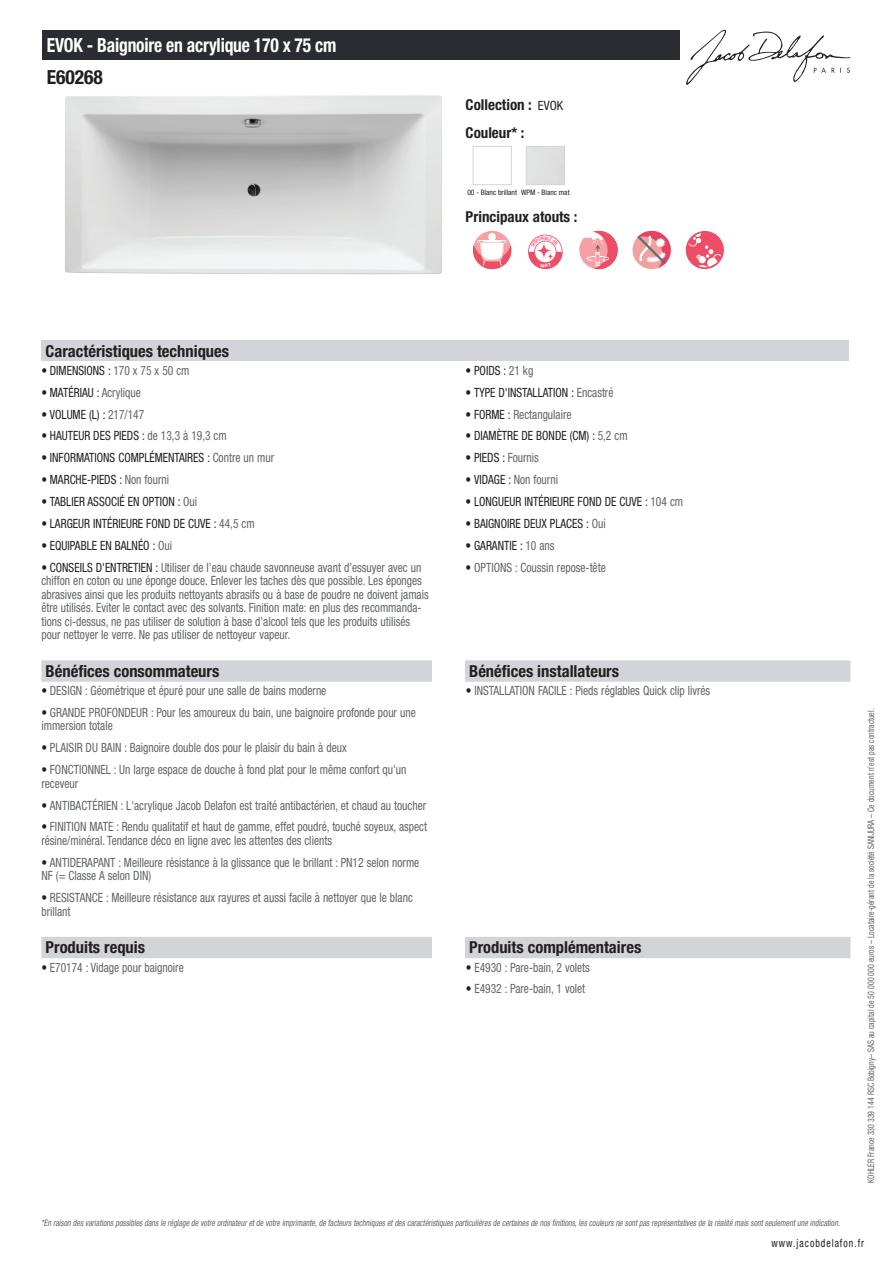
<style>
.page{position:relative;width:893px;height:1263px;background:#fff}
.page>*{position:absolute;margin:0;border:0;box-sizing:border-box;transform-origin:0 0}
.t1{font:700 condensed 19.5px "Helvetica Neue LT Std";letter-spacing:-.01em;color:#fff;scale:.9 1}
.t2{font:700 condensed 19.5px "Helvetica Neue LT Std";color:#231f20}
.t3{font:700 condensed 16.5px "Helvetica Neue LT Std";color:#231f20}
.t4{font:700 condensed 15px/27.8px "Helvetica Neue LT Std";color:#231f20}
.t5{font:condensed 12.75px/13.5px "Helvetica Neue LT Std";color:#626568;scale:.9 1}
.t6{font:condensed 12.75px "Helvetica Neue LT Std";color:#231f20;scale:.9 1}
.t7{font:condensed 11.25px "Helvetica Neue LT Std";letter-spacing:.1em;color:#231f20;scale:.87 1}
.t8{font:italic condensed 9px "Helvetica Neue LT Std";color:#626568;scale:.87 1}
.t9{font:condensed 9px "Helvetica Neue LT Std";color:#626568;scale:.87 1}
.t10{font:condensed 7.5px "Helvetica Neue LT Std";color:#231f20}
.s1{font-weight:400;font-size:12.75px}
.s2{color:#626568}
.s3{color:#231f20}
</style>
<div class="page">
<svg style="left:686px;top:30px;width:164px;height:55px"></svg>
<img style="left:65px;top:95px;width:377px;height:179px">
<div style="left:473px;top:146px;width:39px;height:39px;border:1px solid #d3d4da"></div>
<div style="left:526px;top:146px;width:39px;height:39px;border:1px solid #d3d4da"></div>
<svg style="left:473px;top:231px;width:38px;height:38px"></svg>
<div style="left:579px;top:231px;width:38px;height:38px;background:#f69fa4;border-radius:50%"></div>
<svg style="left:584px;top:231px;width:34px;height:38px"></svg>
<div style="left:632px;top:231px;width:39px;height:38px;background:#f2a1a1;border-radius:50%"></div>
<svg style="left:637px;top:231px;width:34px;height:37px"></svg>
<svg style="left:686px;top:231px;width:38px;height:38px"></svg>
<div style="left:41px;top:340px;width:808px;height:21px;background:#d3d4da"></div>
<svg style="left:41px;top:660px;width:809px;height:22px;background:#d4d5db"></svg>
<div style="left:432px;top:660px;width:33px;height:22px;background:#fff"></div>
<div style="left:41px;top:937px;width:809px;height:21px;background:#d3d4da"></div>
<div style="left:432px;top:937px;width:33px;height:21px;background:#fff"></div>
<div style="left:43px;top:30px;width:637px;height:30px;background:#2a2c32"></div>
<svg style="left:528px;top:235px;width:35px;height:34px"></svg>
<h1 class="t1" style="left:47px;top:33px;width:323px">EVOK - Baignoire en acrylique 170 x 75 cm</h1>
<h1 class="t2" style="left:47px;top:65px;width:58px">E60268</h1>
<p class="t4" style="left:466px;top:90px;width:99px">Collection : <span class="s1">EVOK<br></span>Couleur* :</p>
<p class="t10" style="left:467px;top:188px;width:104px">00 - Blanc brillant WPM - Blanc mat</p>
<p class="t4" style="left:466px;top:203px;width:113px">Principaux atouts :</p>
<p class="t3" style="left:46px;top:341px;width:185px">Caractéristiques techniques</p>
<p class="t6" style="left:41px;top:363px;width:166px">• DIMENSIONS : <span class="s2">170 x 75 x 50 cm</span></p>
<p class="t6" style="left:466px;top:363px;width:77px">• POIDS : <span class="s2">21 kg</span></p>
<p class="t6" style="left:41px;top:385px;width:112px">• MATÉRIAU : <span class="s2">Acrylique</span></p>
<p class="t6" style="left:466px;top:385px;width:166px">• TYPE D'INSTALLATION : <span class="s2">Encastré</span></p>
<p class="t6" style="left:41px;top:407px;width:116px">• VOLUME (L) : <span class="s2">217/147</span></p>
<p class="t5" style="left:466px;top:407px;width:119px"><span class="s3">• FORME :</span> Rectangulaire</p>
<p class="t6" style="left:41px;top:428px;width:208px">• HAUTEUR DES PIEDS : <span class="s2">de 13,3 à 19,3 cm</span></p>
<p class="t6" style="left:466px;top:428px;width:182px">• DIAMÈTRE DE BONDE (CM) : <span class="s2">5,2 cm</span></p>
<p class="t6" style="left:41px;top:450px;width:260px">• INFORMATIONS COMPLÉMENTAIRES : <span class="s2">Contre un mur</span></p>
<p class="t6" style="left:466px;top:450px;width:83px">• PIEDS : <span class="s2">Fournis</span></p>
<p class="t6" style="left:41px;top:472px;width:143px">• MARCHE-PIEDS : <span class="s2">Non fourni</span></p>
<p class="t5" style="left:466px;top:473px;width:104px"><span class="s3">• VIDAGE :</span> Non fourni</p>
<p class="t6" style="left:41px;top:494px;width:175px">• TABLIER ASSOCIÉ EN OPTION : <span class="s2">Oui</span></p>
<p class="t6" style="left:466px;top:494px;width:243px">• LONGUEUR INTÉRIEURE FOND DE CUVE : <span class="s2">104 cm</span></p>
<p class="t6" style="left:41px;top:516px;width:238px">• LARGEUR INTÉRIEURE FOND DE CUVE : <span class="s2">44,5 cm</span></p>
<p class="t6" style="left:466px;top:516px;width:157px">• BAIGNOIRE DEUX PLACES : <span class="s2">Oui</span></p>
<p class="t6" style="left:41px;top:538px;width:147px">• EQUIPABLE EN BALNÉO : <span class="s2">Oui</span></p>
<p class="t6" style="left:466px;top:538px;width:100px">• GARANTIE : <span class="s2">10 ans</span></p>
<p class="t5" style="left:41px;top:560px;width:432px"><span class="s3">• CONSEILS D'ENTRETIEN :</span> Utiliser de l’eau chaude savonneuse avant d’essuyer avec un chiffon en coton ou une éponge douce. Enlever les taches dès que possible. Les éponges abrasives ainsi que les produits nettoyants abrasifs ou à base de poudre ne doivent jamais être utilisés. Eviter le contact avec des solvants. Finition mate: en plus des recommanda&shy;tions ci-dessus, ne pas utiliser de solution à base d’alcool tels que les produits utilisés pour nettoyer le verre. Ne pas utiliser de nettoyeur vapeur.</p>
<p class="t5" style="left:466px;top:560px;width:157px"><span class="s3">•</span> OPTIONS : Coussin repose-tête</p>
<p class="t3" style="left:46px;top:661px;width:175px">Bénéfices consommateurs</p>
<p class="t3" style="left:469px;top:661px;width:151px">Bénéfices installateurs</p>
<p class="t5" style="left:41px;top:684px;width:318px"><span class="s3">•</span> DESIGN : Géométrique et épuré pour une salle de bains moderne</p>
<p class="t5" style="left:466px;top:684px;width:273px"><span class="s3">•</span> INSTALLATION FACILE : Pieds réglables Quick clip livrés</p>
<p class="t5" style="left:41px;top:705px;width:417px"><span class="s3">•</span> GRANDE PROFONDEUR : Pour les amoureux du bain, une baignoire profonde pour une immersion totale</p>
<p class="t5" style="left:41px;top:741px;width:341px"><span class="s3">•</span> PLAISIR DU BAIN : Baignoire double dos pour le plaisir du bain à deux</p>
<p class="t5" style="left:41px;top:763px;width:407px"><span class="s3">•</span> FONCTIONNEL : Un large espace de douche à fond plat pour le même confort qu'un receveur</p>
<p class="t5" style="left:41px;top:798px;width:429px"><span class="s3">•</span> ANTIBACTÉRIEN : L'acrylique Jacob Delafon est traité antibactérien, et chaud au toucher</p>
<p class="t5" style="left:41px;top:820px;width:430px"><span class="s3">•</span> FINITION MATE : Rendu qualitatif et haut de gamme, effet poudré, touché soyeux, aspect résine/minéral. Tendance déco en ligne avec les attentes des clients</p>
<p class="t5" style="left:41px;top:855px;width:421px"><span class="s3">•</span> ANTIDERAPANT : Meilleure résistance à la glissance que le brillant : PN12 selon norme<br>NF (= Classe A selon DIN)</p>
<p class="t5" style="left:41px;top:891px;width:414px"><span class="s3">•</span> RESISTANCE : Meilleure résistance aux rayures et aussi facile à nettoyer que le blanc brillant</p>
<p class="t3" style="left:46px;top:937px;width:101px">Produits requis</p>
<p class="t3" style="left:469px;top:937px;width:174px">Produits complémentaires</p>
<p class="t5" style="left:41px;top:960px;width:160px"><span class="s3">•</span> E70174 : Vidage pour baignoire</p>
<p class="t5" style="left:466px;top:960px;width:139px"><span class="s3">•</span> E4930 : Pare-bain, 2 volets</p>
<p class="t5" style="left:466px;top:982px;width:134px"><span class="s3">•</span> E4932 : Pare-bain, 1 volet</p>
<p class="t9" style="left:866px;top:1183px;width:547px;rotate:-90deg">KOHLER France 330 339 144 RSC Bobigny– SAS au capital de 50 000 000 euros – Locataire-gérant de la société SANIJURA – Ce document n’est pas contractuel.</p>
<p class="t8" style="left:41px;top:1217px;width:922px">*En raison desvariationspossiblesdansle réglage de votre ordinateuretde votre imprimante,de facteurstechniquesetdescaractéristiquesparticulièresde certainesde nosfinitions,lescouleursne sontpasreprésentativesde la réalité maissontseulementune indication.</p>
<p class="t7" style="left:772px;top:1237px;width:108px">www.jacobdelafon.fr</p>
</div>
